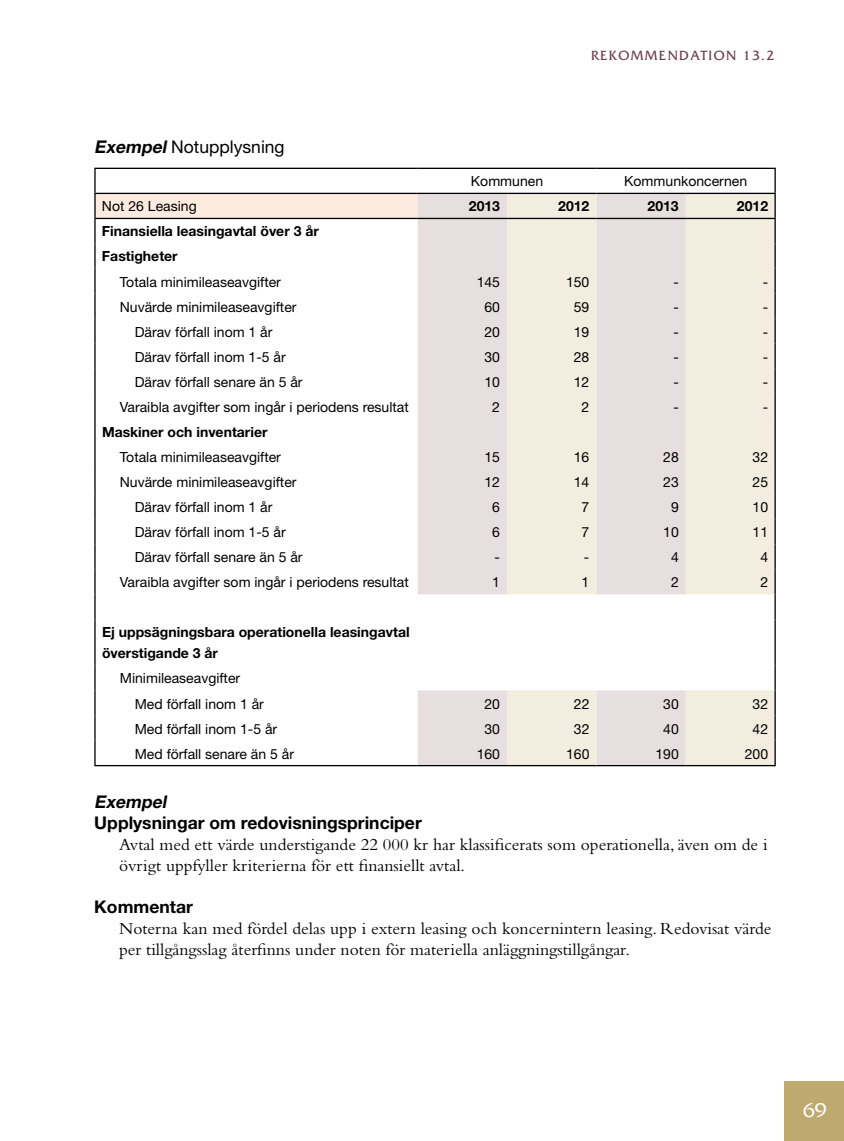
<style>
.page{position:relative;width:844px;height:1141px;background:#fff}
.page>*{position:absolute;margin:0;border:0;box-sizing:border-box;transform-origin:0 0}
.t1{font:21px "Friz Quadrata";color:#fff}
.t2{font:17.5px/21px "Bembo";color:#000}
.t3{font:700 17.5px "Helvetica Neue";color:#000}
.t4{font:17.5px "Helvetica Neue";color:#000}
.t5{font:italic 700 17.5px "Helvetica Neue";color:#000}
.t6{font:14px/25px "Helvetica Neue";color:#000}
.t7{font:700 14px/25px "Helvetica Neue";color:#000}
.t8{font:14px "Friz Quadrata";color:#6e3a4c}
.s1{font-weight:700;font-style:italic}
</style>
<div class="page">
<div style="left:784px;top:1081px;width:59px;height:60px;background:#bea96f"></div>
<div style="left:95px;top:193px;width:322px;height:25px;background:#feebdf"></div>
<svg style="left:417px;top:194px;width:90px;height:571px;fill:#e6dedf"></svg>
<svg style="left:507px;top:194px;width:267px;height:571px;fill:#f3ede0"></svg>
<hr style="left:94px;top:193px;width:323px;height:1px;background:#000">
<hr style="left:417px;top:193px;width:90px;height:1px;background:#000">
<hr style="left:507px;top:193px;width:89px;height:1px;background:#000">
<hr style="left:596px;top:193px;width:89px;height:1px;background:#000">
<hr style="left:685px;top:193px;width:90px;height:1px;background:#000">
<hr style="left:94px;top:218px;width:323px;height:1px;background:#000">
<hr style="left:417px;top:218px;width:90px;height:1px;background:#000">
<hr style="left:507px;top:218px;width:89px;height:1px;background:#000">
<hr style="left:596px;top:218px;width:89px;height:1px;background:#000">
<hr style="left:685px;top:218px;width:90px;height:1px;background:#000">
<hr style="left:94px;top:168px;width:323px;height:1px;background:#000">
<hr style="left:94px;top:169px;width:2px;height:24px;background:#000">
<hr style="left:417px;top:168px;width:90px;height:1px;background:#000">
<hr style="left:507px;top:168px;width:89px;height:1px;background:#000">
<hr style="left:596px;top:168px;width:89px;height:1px;background:#000">
<hr style="left:685px;top:168px;width:90px;height:1px;background:#000">
<hr style="left:94px;top:194px;width:2px;height:24px;background:#000">
<hr style="left:94px;top:219px;width:2px;height:25px;background:#000">
<hr style="left:94px;top:244px;width:2px;height:25px;background:#000">
<hr style="left:94px;top:269px;width:2px;height:25px;background:#000">
<hr style="left:94px;top:294px;width:2px;height:25px;background:#000">
<hr style="left:94px;top:319px;width:2px;height:25px;background:#000">
<hr style="left:94px;top:344px;width:2px;height:25px;background:#000">
<hr style="left:94px;top:369px;width:2px;height:25px;background:#000">
<hr style="left:94px;top:394px;width:2px;height:25px;background:#000">
<hr style="left:94px;top:419px;width:2px;height:25px;background:#000">
<hr style="left:94px;top:444px;width:2px;height:25px;background:#000">
<hr style="left:94px;top:469px;width:2px;height:25px;background:#000">
<hr style="left:94px;top:494px;width:2px;height:25px;background:#000">
<hr style="left:94px;top:519px;width:2px;height:25px;background:#000">
<hr style="left:94px;top:544px;width:2px;height:25px;background:#000">
<hr style="left:94px;top:569px;width:2px;height:25px;background:#000">
<hr style="left:94px;top:594px;width:2px;height:25px;background:#000">
<svg style="left:774px;top:169px;width:1px;height:450px"></svg>
<hr style="left:94px;top:619px;width:2px;height:46px;background:#000">
<hr style="left:774px;top:619px;width:1px;height:46px;background:#000">
<hr style="left:94px;top:665px;width:2px;height:25px;background:#000">
<hr style="left:94px;top:690px;width:2px;height:25px;background:#000">
<hr style="left:94px;top:715px;width:2px;height:26px;background:#000">
<hr style="left:94px;top:741px;width:2px;height:24px;background:#000">
<svg style="left:774px;top:665px;width:1px;height:100px"></svg>
<hr style="left:94px;top:765px;width:323px;height:1px;background:#000">
<hr style="left:417px;top:765px;width:90px;height:1px;background:#000">
<hr style="left:507px;top:765px;width:89px;height:1px;background:#000">
<hr style="left:596px;top:765px;width:89px;height:1px;background:#000">
<hr style="left:685px;top:765px;width:90px;height:1px;background:#000">
<p class="t4" style="left:94px;top:136px;width:192px"><span class="s1">Exempel</span> Notupplysning</p>
<p class="t8" style="left:591px;top:48px;width:41px">REKOMMENDA</p>
<p class="t8" style="left:700px;top:48px;width:18px">TION</p>
<p class="t8" style="left:742px;top:48px;width:33px">13.2</p>
<p class="t6" style="left:471px;top:169px;width:74px">Kommunen</p>
<p class="t6" style="left:624px;top:169px;width:124px">Kommunkoncernen</p>
<p class="t6" style="left:102px;top:194px;width:96px">Not 26 Leasing</p>
<p class="t7" style="left:469px;top:194px;width:33px">2013</p>
<p class="t7" style="left:558px;top:194px;width:33px">2012</p>
<p class="t7" style="left:647px;top:194px;width:33px">2013</p>
<p class="t7" style="left:736px;top:194px;width:33px">2012</p>
<p class="t7" style="left:102px;top:219px;width:218px">Finansiella leasingavtal över 3 år<br>Fastigheter</p>
<p class="t6" style="left:120px;top:269px;width:163px">Totala minimileaseavgifter</p>
<p class="t6" style="left:476px;top:269px;width:25px">145</p>
<p class="t6" style="left:566px;top:269px;width:25px">150</p>
<p class="t6" style="left:673px;top:269px;width:7px">-</p>
<p class="t6" style="left:762px;top:269px;width:7px">-</p>
<p class="t6" style="left:120px;top:294px;width:178px">Nuvärde minimileaseavgifter</p>
<p class="t6" style="left:484px;top:294px;width:17px">60</p>
<p class="t6" style="left:573px;top:294px;width:17px">59</p>
<p class="t6" style="left:673px;top:294px;width:7px">-</p>
<p class="t6" style="left:762px;top:294px;width:7px">-</p>
<p class="t6" style="left:135px;top:319px;width:139px">Därav förfall inom 1 år</p>
<p class="t6" style="left:484px;top:319px;width:17px">20</p>
<p class="t6" style="left:573px;top:319px;width:17px">19</p>
<p class="t6" style="left:673px;top:319px;width:7px">-</p>
<p class="t6" style="left:762px;top:319px;width:7px">-</p>
<p class="t6" style="left:135px;top:344px;width:152px">Därav förfall inom 1-5 år</p>
<p class="t6" style="left:484px;top:344px;width:17px">30</p>
<p class="t6" style="left:573px;top:344px;width:17px">28</p>
<p class="t6" style="left:673px;top:344px;width:7px">-</p>
<p class="t6" style="left:762px;top:344px;width:7px">-</p>
<p class="t6" style="left:135px;top:369px;width:169px">Därav förfall senare än 5 år</p>
<p class="t6" style="left:484px;top:369px;width:17px">10</p>
<p class="t6" style="left:573px;top:369px;width:17px">12</p>
<p class="t6" style="left:673px;top:369px;width:7px">-</p>
<p class="t6" style="left:762px;top:369px;width:7px">-</p>
<p class="t6" style="left:120px;top:394px;width:290px">Varaibla avgifter som ingår i periodens resultat</p>
<p class="t6" style="left:492px;top:394px;width:9px">2</p>
<p class="t6" style="left:581px;top:394px;width:9px">2</p>
<p class="t6" style="left:673px;top:394px;width:7px">-</p>
<p class="t6" style="left:762px;top:394px;width:7px">-</p>
<p class="t7" style="left:102px;top:419px;width:167px">Maskiner och inventarier</p>
<p class="t6" style="left:120px;top:444px;width:163px">Totala minimileaseavgifter</p>
<p class="t6" style="left:484px;top:444px;width:17px">15</p>
<p class="t6" style="left:573px;top:444px;width:17px">16</p>
<p class="t6" style="left:663px;top:444px;width:17px">28</p>
<p class="t6" style="left:752px;top:444px;width:17px">32</p>
<p class="t6" style="left:120px;top:469px;width:178px">Nuvärde minimileaseavgifter</p>
<p class="t6" style="left:484px;top:469px;width:17px">12</p>
<p class="t6" style="left:573px;top:469px;width:17px">14</p>
<p class="t6" style="left:663px;top:469px;width:17px">23</p>
<p class="t6" style="left:752px;top:469px;width:17px">25</p>
<p class="t6" style="left:135px;top:494px;width:139px">Därav förfall inom 1 år</p>
<p class="t6" style="left:492px;top:494px;width:9px">6</p>
<p class="t6" style="left:581px;top:494px;width:9px">7</p>
<p class="t6" style="left:670px;top:494px;width:9px">9</p>
<p class="t6" style="left:752px;top:494px;width:17px">10</p>
<p class="t6" style="left:135px;top:520px;width:152px">Därav förfall inom 1-5 år</p>
<p class="t6" style="left:492px;top:520px;width:9px">6</p>
<p class="t6" style="left:581px;top:520px;width:9px">7</p>
<p class="t6" style="left:663px;top:520px;width:17px">10</p>
<p class="t6" style="left:752px;top:520px;width:17px">11</p>
<p class="t6" style="left:135px;top:545px;width:169px">Därav förfall senare än 5 år</p>
<p class="t6" style="left:494px;top:545px;width:7px">-</p>
<p class="t6" style="left:584px;top:545px;width:7px">-</p>
<p class="t6" style="left:670px;top:545px;width:9px">4</p>
<p class="t6" style="left:760px;top:545px;width:9px">4</p>
<p class="t6" style="left:120px;top:570px;width:290px">Varaibla avgifter som ingår i periodens resultat</p>
<p class="t6" style="left:492px;top:570px;width:9px">1</p>
<p class="t6" style="left:581px;top:570px;width:9px">1</p>
<p class="t6" style="left:670px;top:570px;width:9px">2</p>
<p class="t6" style="left:760px;top:570px;width:9px">2</p>
<p class="t7" style="left:102px;top:622px;width:309px;line-height:21px">Ej uppsägningsbara operationella leasingavtal överstigande 3 år</p>
<p class="t6" style="left:135px;top:666px;width:131px;text-indent:-15px">Minimileaseavgifter<br>Med förfall inom 1 år</p>
<p class="t6" style="left:484px;top:691px;width:17px">20</p>
<p class="t6" style="left:573px;top:691px;width:17px">22</p>
<p class="t6" style="left:663px;top:691px;width:17px">30</p>
<p class="t6" style="left:752px;top:691px;width:17px">32</p>
<p class="t6" style="left:135px;top:716px;width:144px">Med förfall inom 1-5 år</p>
<p class="t6" style="left:484px;top:716px;width:17px">30</p>
<p class="t6" style="left:573px;top:716px;width:17px">32</p>
<p class="t6" style="left:663px;top:716px;width:17px">40</p>
<p class="t6" style="left:752px;top:716px;width:17px">42</p>
<p class="t6" style="left:135px;top:741px;width:161px">Med förfall senare än 5 år</p>
<p class="t6" style="left:476px;top:741px;width:25px">160</p>
<p class="t6" style="left:566px;top:741px;width:25px">160</p>
<p class="t6" style="left:655px;top:741px;width:25px">190</p>
<p class="t6" style="left:744px;top:741px;width:25px">200</p>
<p class="t5" style="left:94px;top:791px;width:77px">Exempel</p>
<p class="t3" style="left:94px;top:812px;width:329px">Upplysningar om redovisningsprinciper</p>
<p class="t2" style="left:119px;top:833px;width:650px">Avtal med ett värde understigande 22 000 kr har klassificerats som operationella, även om de i övrigt uppfyller kriterierna för ett finansiellt avtal.</p>
<p class="t3" style="left:94px;top:896px;width:100px">Kommentar</p>
<p class="t2" style="left:119px;top:917px;width:653px">Noterna kan med fördel delas upp i extern leasing och koncernintern leasing. Redovisat värde per tillgångsslag återfinns under noten för materiella anläggningstillgångar.</p>
<h1 class="t1" style="left:802px;top:1098px;width:25px">69</h1>
</div>
